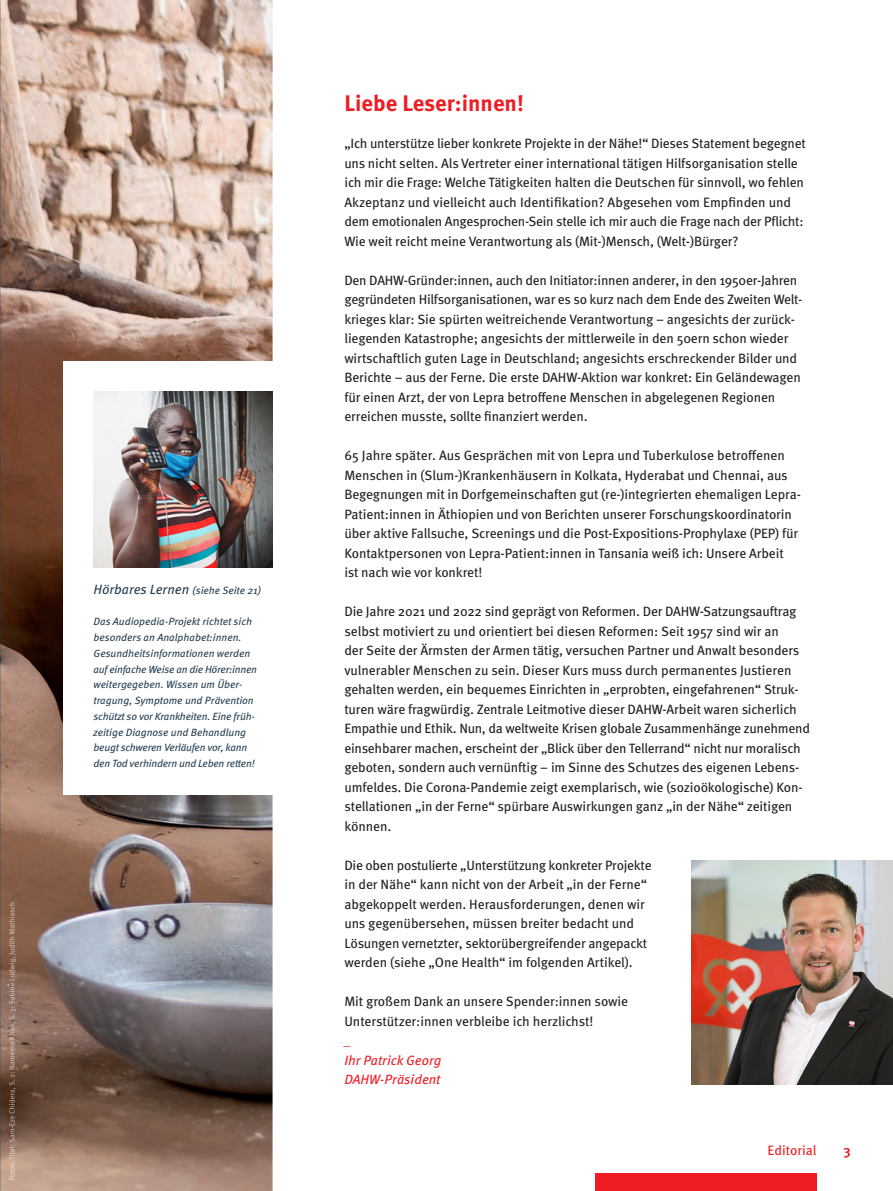
<style>
.page{position:relative;width:893px;height:1191px;background:#fff}
.page>*{position:absolute;margin:0;border:0;box-sizing:border-box;transform-origin:0 0}
.t1{font:700 22.5px "Meta OT";color:#ee1d23}
.t2{font:13.5px/19.5px "Meta OT";letter-spacing:-.01em;color:#231f20}
.t3{font:italic 13.5px/19.5px "Meta OT";color:#ee1d23}
.t4{font:italic 13.5px "Meta OT";letter-spacing:-.005em;color:#263f51}
.t5{font:13.5px "Meta OT";color:#ee1d23}
.t6{font:italic 10.5px/15.8px "Meta OT";letter-spacing:-.005em;color:#263f51}
.s1{font-size:10.5px}
</style>
<div class="page">
<img style="left:0;top:0;width:273px;height:1191px">
<div style="left:64px;top:361px;width:251px;height:434px;background:#fff"></div>
<div style="left:595px;top:1174px;width:221px;height:17px;background:#ee1d23"></div>
<img style="left:9px;top:902px;width:7px;height:277px">
<img style="left:691px;top:860px;width:202px;height:224px">
<img style="left:94px;top:392px;width:179px;height:176px">
<p class="t4" style="left:94px;top:580px;width:170px">Hörbares Lernen <span class="s1">(siehe Seite 21)</span></p>
<p class="t6" style="left:94px;top:614px;width:165px">Das Audiopedia-Projekt richtet sich besonders an Analphabet:innen.<br>Gesundheitsinformationen werden auf einfache Weise an die Hörer:innen weitergegeben. Wissen um Über&shy;tragung, Symptome und Prävention schützt so vor Krankheiten. Eine früh&shy;zeitige Diagnose und Behandlung beugt schweren Verläufen vor, kann den Tod verhindern und Leben retten!</p>
<h1 class="t1" style="left:344px;top:88px;width:181px">Liebe Leser:innen!</h1>
<p class="t2" style="left:344px;top:134px;width:463px">„Ich unterstütze lieber konkrete Projekte in der Nähe!“ Dieses Statement begegnet uns nicht selten. Als Vertreter einer international tätigen Hilfsorganisation stelle ich mir die Frage: Welche Tätigkeiten halten die Deutschen für sinnvoll, wo fehlen Akzeptanz und vielleicht auch Identifikation? Abgesehen vom Empfinden und dem emotionalen Angesprochen-Sein stelle ich mir auch die Frage nach der Pflicht:<br>Wie weit reicht meine Verantwortung als (Mit-)Mensch, (Welt-)Bürger?</p>
<p class="t2" style="left:344px;top:271px;width:459px">Den DAHW-Gründer:innen, auch den Initiator:innen anderer, in den 1950er-Jahren gegründeten Hilfsorganisationen, war es so kurz nach dem Ende des Zweiten Welt&shy;krieges klar: Sie spürten weitreichende Verantwortung – angesichts der zurück&shy;liegenden Katastrophe; angesichts der mittlerweile in den 50ern schon wieder wirtschaftlich guten Lage in Deutschland; angesichts erschreckender Bilder und Berichte – aus der Ferne. Die erste DAHW-Aktion war konkret: Ein Geländewagen für einen Arzt, der von Lepra betroffene Menschen in abgelegenen Regionen erreichen musste, sollte finanziert werden.</p>
<p class="t2" style="left:344px;top:446px;width:458px">65 Jahre später. Aus Gesprächen mit von Lepra und Tuberkulose betroffenen Menschen in (Slum-)Krankenhäusern in Kolkata, Hyderabat und Chennai, aus Begegnungen mit in Dorfgemeinschaften gut (re-)integrierten ehemaligen Lepra-Patient:innen in Äthiopien und von Berichten unserer Forschungskoordinatorin über aktive Fallsuche, Screenings und die Post-Expositions-Prophylaxe (PEP) für Kontaktpersonen von Lepra-Patient:innen in Tansania weiß ich: Unsere Arbeit ist nach wie vor konkret!</p>
<p class="t2" style="left:344px;top:602px;width:467px">Die Jahre 2021 und 2022 sind geprägt von Reformen. Der DAHW-Satzungsauftrag selbst motiviert zu und orientiert bei diesen Reformen: Seit 1957 sind wir an<br>der Seite der Ärmsten der Armen tätig, versuchen Partner und Anwalt besonders vulnerabler Menschen zu sein. Dieser Kurs muss durch permanentes Justieren gehalten werden, ein bequemes Einrichten in „erprobten, eingefahrenen“ Struk&shy;turen wäre fragwürdig. Zentrale Leitmotive dieser DAHW-Arbeit waren sicherlich Empathie und Ethik. Nun, da weltweite Krisen globale Zusammenhänge zunehmend einsehbarer machen, erscheint der „Blick über den Tellerrand“ nicht nur moralisch geboten, sondern auch vernünftig – im Sinne des Schutzes des eigenen Lebens&shy;umfeldes. Die Corona-Pandemie zeigt exemplarisch, wie (sozioökologische) Kon&shy;stellationen „in der Ferne“ spürbare Auswirkungen ganz „in der Nähe“ zeitigen können.</p>
<p class="t2" style="left:344px;top:856px;width:309px">Die oben postulierte „Unterstützung konkreter Projekte in der Nähe“ kann nicht von der Arbeit „in der Ferne“ abgekoppelt werden. Herausforderungen, denen wir uns gegenübersehen, müssen breiter bedacht und Lösungen vernetzter, sektorübergreifender angepackt werden (siehe „One Health“ im folgenden Artikel).</p>
<p class="t2" style="left:344px;top:992px;width:285px">Mit großem Dank an unsere Spender:innen sowie<br>Unterstützer:innen verbleibe ich herzlichst!</p>
<p class="t3" style="left:344px;top:1031px;width:98px">_<br>Ihr Patrick Georg<br>DAHW-Präsident</p>
<p class="t5" style="left:768px;top:1141px;width:50px">Editorial</p>
<p class="t5" style="left:843px;top:1141px;width:9px">3</p>
</div>
